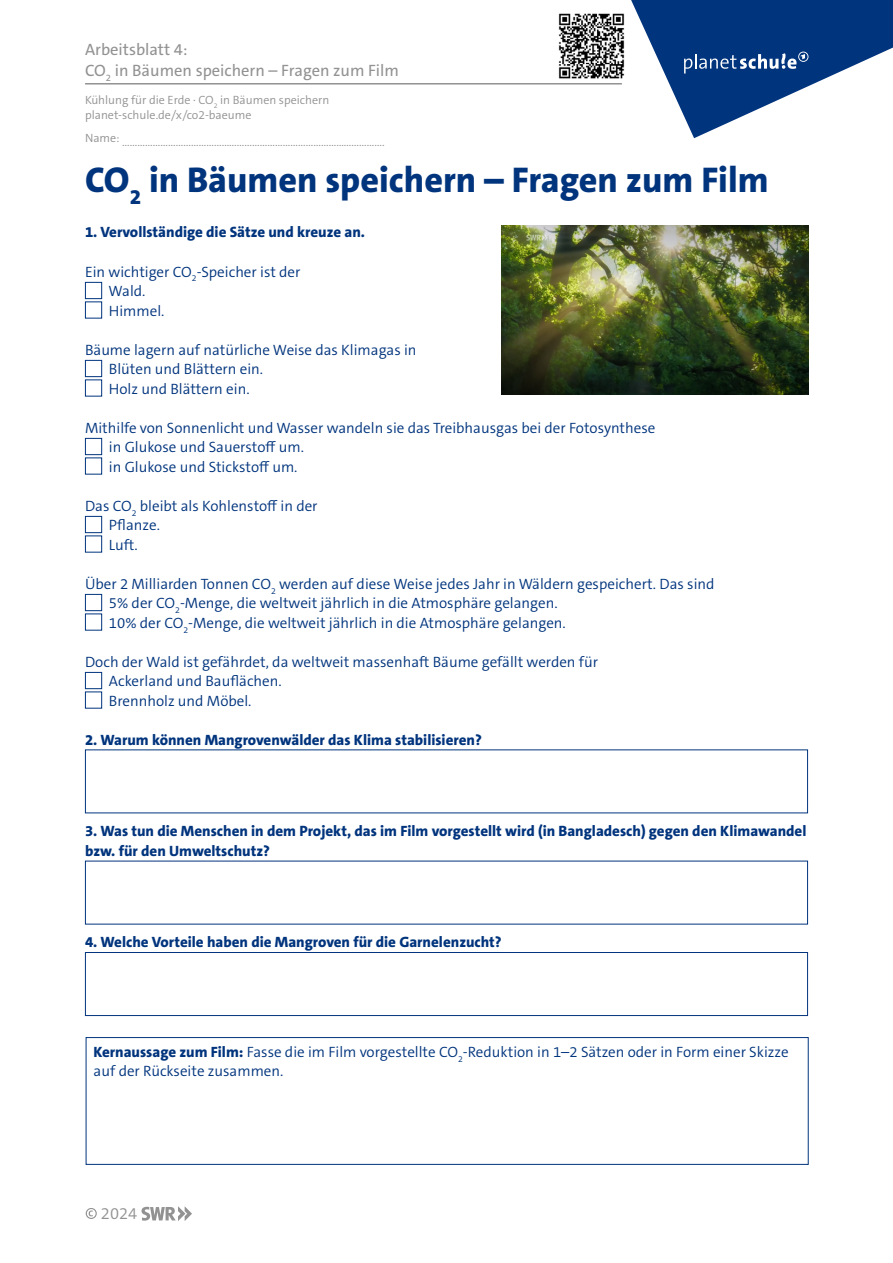
<style>
.page{position:relative;width:893px;height:1263px;background:#fff}
.page>*{position:absolute;margin:0;border:0;box-sizing:border-box;transform-origin:0 0}
.t1{font:800 36px "The Sans C5";color:#00347d}
.t2{font:16.5px/21px "The Sans C5";color:#929292}
.t3{font:300 16.5px "The Sans C5";color:#929292}
.t4{font:300 15px/19.5px "The Sans C5";color:#00347d}
.t5{font:800 15px/19.5px "The Sans C5";color:#00347d}
.t6{font:300 12px/15px "The Sans C5";color:#929292}
.s1{font-weight:800}
</style>
<div class="page">
<svg style="left:631px;top:0;width:262px;height:138px"></svg>
<hr style="left:85px;top:83px;width:537px;height:2px;background:#929292">
<svg style="left:86px;top:1208px;width:11px;height:11px"></svg>
<svg style="left:141px;top:1206px;width:51px;height:15px"></svg>
<div style="left:85px;top:282px;width:17px;height:17px;border:1px solid #00347d"></div>
<div style="left:85px;top:301px;width:17px;height:17px;border:1px solid #00347d"></div>
<div style="left:85px;top:360px;width:17px;height:17px;border:1px solid #00347d"></div>
<div style="left:85px;top:379px;width:17px;height:17px;border:1px solid #00347d"></div>
<div style="left:85px;top:438px;width:17px;height:17px;border:1px solid #00347d"></div>
<div style="left:85px;top:457px;width:17px;height:17px;border:1px solid #00347d"></div>
<div style="left:85px;top:516px;width:17px;height:17px;border:1px solid #00347d"></div>
<div style="left:85px;top:535px;width:17px;height:17px;border:1px solid #00347d"></div>
<div style="left:85px;top:594px;width:17px;height:17px;border:1px solid #00347d"></div>
<div style="left:85px;top:613px;width:17px;height:17px;border:1px solid #00347d"></div>
<div style="left:85px;top:672px;width:17px;height:17px;border:1px solid #00347d"></div>
<div style="left:85px;top:691px;width:17px;height:17px;border:1px solid #00347d"></div>
<img style="left:559px;top:13px;width:66px;height:66px">
<div style="left:85px;top:952px;width:723px;height:64px;border:1px solid #00347d"></div>
<div style="left:86px;top:1037px;width:723px;height:128px;border:1px solid #00347d"></div>
<img style="left:501px;top:225px;width:308px;height:169px">
<p class="t2" style="left:85px;top:39px;width:315px">Arbeitsblatt 4:<br>CO<sub>2</sub> in Bäumen speichern – Fragen zum Film</p>
<p class="t6" style="left:85px;top:93px;width:246px">Kühlung für die Erde ⋅ CO<sub>2</sub> in Bäumen speichern planet-schule.de/x/co2-baeume</p>
<p class="t6" style="left:85px;top:135px;width:301px">Name: .......................................................................................................</p>
<h1 class="t1" style="left:85px;top:157px;width:685px">CO<sub>2</sub> in Bäumen speichern – Fragen zum Film</h1>
<p class="t5" style="left:85px;top:223px;width:282px">1. Vervollständige die Sätze und kreuze an.</p>
<p class="t4" style="left:109px;top:262px;width:193px;text-indent:-24px">Ein wichtiger CO<sub>2</sub>-Speicher ist der<br>Wald.<br>Himmel.</p>
<p class="t4" style="left:109px;top:340px;width:309px;text-indent:-24px">Bäume lagern auf natürliche Weise das Klimagas in<br>Blüten und Blättern ein.<br>Holz und Blättern ein.</p>
<p class="t4" style="left:109px;top:418px;width:548px;text-indent:-24px">Mithilfe von Sonnenlicht und Wasser wandeln sie das Treibhausgas bei der Fotosynthese in Glukose und Sauerstoff um.<br>in Glukose und Stickstoff um.</p>
<p class="t4" style="left:109px;top:496px;width:210px;text-indent:-24px">Das CO<sub>2</sub> bleibt als Kohlenstoff in der<br>Pflanze.<br>Luft.</p>
<p class="t4" style="left:109px;top:574px;width:607px;text-indent:-24px">Über 2 Milliarden Tonnen CO<sub>2</sub> werden auf diese Weise jedes Jahr in Wäldern gespeichert. Das sind<br>5% der CO<sub>2</sub>-Menge, die weltweit jährlich in die Atmosphäre gelangen.<br>10% der CO<sub>2</sub>-Menge, die weltweit jährlich in die Atmosphäre gelangen.</p>
<p class="t4" style="left:109px;top:652px;width:491px;text-indent:-24px">Doch der Wald ist gefährdet, da weltweit massenhaft Bäume gefällt werden für<br>Ackerland und Bauflächen.<br>Brennholz und Möbel.</p>
<p class="t5" style="left:85px;top:730px;width:398px">2. Warum können Mangrovenwälder das Klima stabilisieren?</p>
<p class="t5" style="left:85px;top:821px;width:723px">3. Was tun die Menschen in dem Projekt, das im Film vorgestellt wird (in Bangladesch) gegen den Klimawandel bzw. für den Umweltschutz?</p>
<p class="t5" style="left:85px;top:932px;width:418px">4. Welche Vorteile haben die Mangroven für die Garnelenzucht?</p>
<p class="t4" style="left:94px;top:1042px;width:697px"><span class="s1">Kernaussage zum Film:</span> Fasse die im Film vorgestellte CO<sub>2</sub>-Reduktion in 1–2 Sätzen oder in Form einer Skizze auf der Rückseite zusammen.</p>
<p class="t3" style="left:101px;top:1203px;width:38px">2024</p>
</div>
